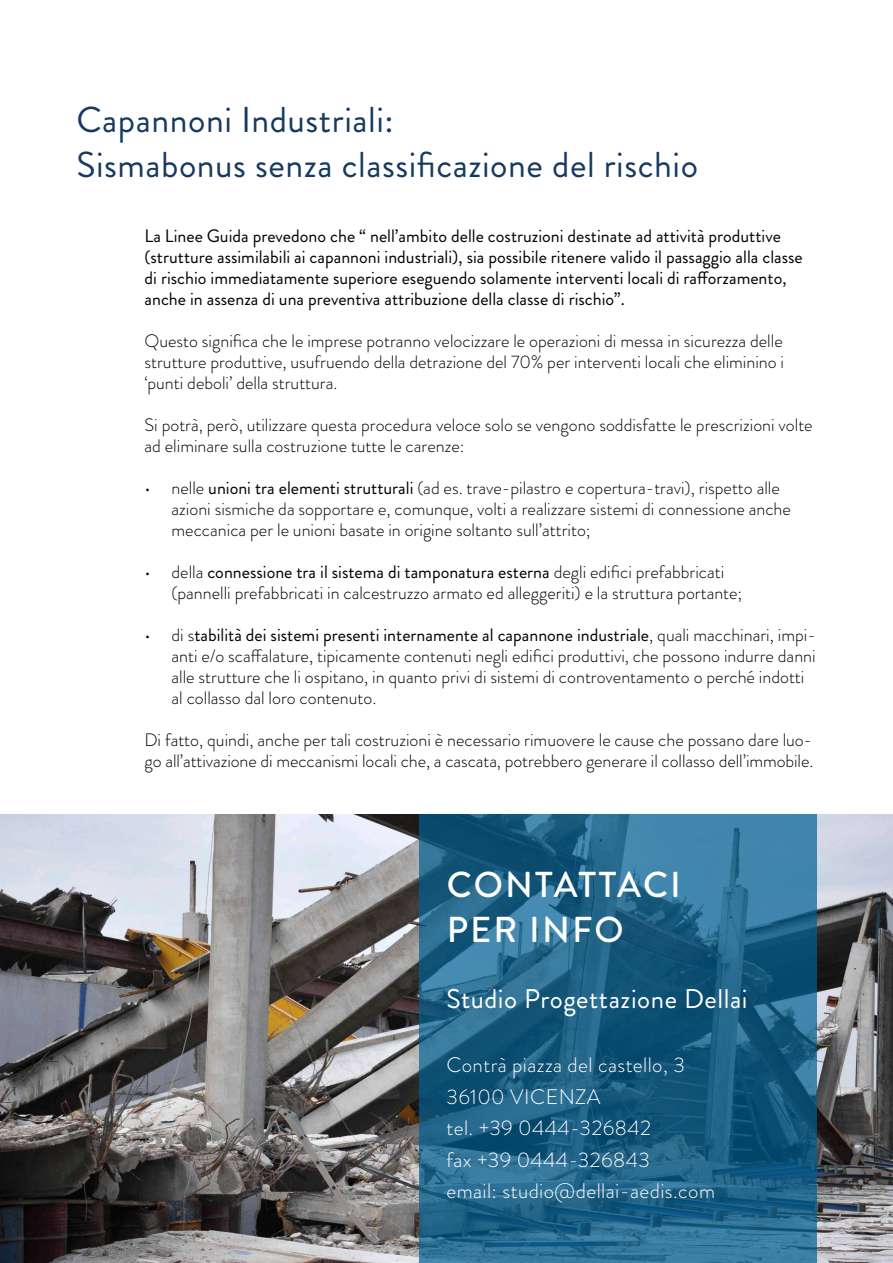
<style>
.page{position:relative;width:893px;height:1263px;background:#fff}
.page>*{position:absolute;margin:0;border:0;box-sizing:border-box;transform-origin:0 0}
.t1{font:36px/45px "Brandon Grotesque";letter-spacing:.015em;color:#163962}
.t2{font:500 36px/45px "Brandon Grotesque";letter-spacing:.06em;color:#fff}
.t3{font:27px "Brandon Grotesque";letter-spacing:.02em;color:#fff}
.t4{font:300 21px/31.5px "Brandon Grotesque";letter-spacing:.02em;color:#fff}
.t5{font:300 18px/21px "Brandon Grotesque";color:#000}
.t6{font:18px/21px "Brandon Grotesque";color:#000}
.s1{font-weight:400}
</style>
<div class="page">
<img style="left:0;top:815px;width:893px;height:448px">
<svg style="left:419px;top:815px;width:397px;height:448px;background:#216488"></svg>
<h1 class="t1" style="left:77px;top:97px;width:623px">Capannoni Industriali:<br>Sismabonus senza classificazione del rischio</h1>
<p class="t6" style="left:145px;top:225px;width:660px">La Linee Guida prevedono che “ nell’ambito delle costruzioni destinate ad attività produttive (strutture assimilabili ai capannoni industriali), sia possibile ritenere valido il passaggio alla classe di rischio immediatamente superiore eseguendo solamente interventi locali di rafforzamento, anche in assenza di una preventiva attribuzione della classe di rischio”.</p>
<p class="t5" style="left:145px;top:330px;width:641px;text-align:justify">Questo significa che le imprese potranno velocizzare le operazioni di messa in sicurezza delle strutture produttive, usufruendo della detrazione del 70% per interventi locali che eliminino i ‘punti deboli’ della struttura.</p>
<p class="t5" style="left:145px;top:414px;width:670px">Si potrà, però, utilizzare questa procedura veloce solo se vengono soddisfatte le prescrizioni volte ad eliminare sulla costruzione tutte le carenze:</p>
<p class="t5" style="left:172px;top:477px;width:621px;text-indent:-27px">• nelle <span class="s1">unioni tra elementi strutturali</span> (ad es. trave-pilastro e copertura-travi), rispetto alle azioni sismiche da sopportare e, comunque, volti a realizzare sistemi di connessione anche meccanica per le unioni basate in origine soltanto sull’attrito;</p>
<p class="t5" style="left:172px;top:561px;width:572px;text-indent:-27px">• della <span class="s1">connessione tra il sistema di tamponatura esterna</span> degli edifici prefabbricati (pannelli prefabbricati in calcestruzzo armato ed alleggeriti) e la struttura portante;</p>
<p class="t5" style="left:172px;top:624px;width:646px;text-indent:-27px">• di s<span class="s1">tabilità dei sistemi presenti internamente al capannone industriale</span>, quali macchinari, impi&shy;anti e/o scaffalature, tipicamente contenuti negli edifici produttivi, che possono indurre danni alle strutture che li ospitano, in quanto privi di sistemi di controventamento o perché indotti al collasso dal loro contenuto.</p>
<p class="t5" style="left:145px;top:729px;width:670px">Di fatto, quindi, anche per tali costruzioni è necessario rimuovere le cause che possano dare luo&shy;go all’attivazione di meccanismi locali che, a cascata, potrebbero generare il collasso dell’immobile.</p>
<h1 class="t2" style="left:447px;top:862px;width:236px">CONTATTACI<br>PER INFO</h1>
<h2 class="t3" style="left:446px;top:980px;width:303px">Studio Progettazione Dellai</h2>
<p class="t4" style="left:446px;top:1049px;width:270px">Contrà piazza del castello, 3<br>36100 VICENZA<br>tel. +39 0444-326842<br>fax +39 0444-326843<br>email: studio@dellai-aedis.com</p>
</div>
